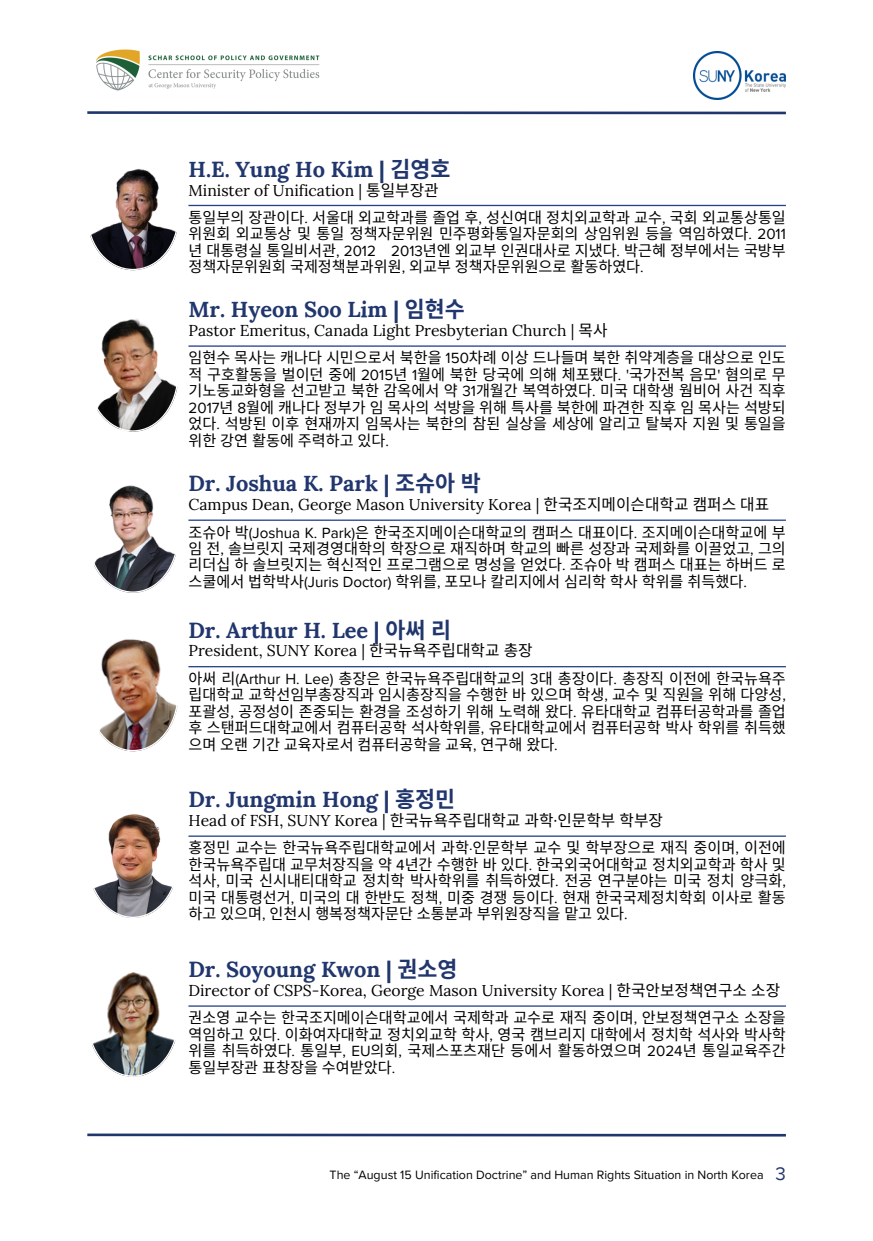
<style>
.page{position:relative;width:873px;height:1241px;background:#fff}
.page>*{position:absolute;margin:0;border:0;box-sizing:border-box;transform-origin:0 0}
.t1{font:700 21.7px "Lora";color:#21366d}
.t2{font:15.75px "Lora";color:#000}
.t3{font:15.22px/16.4px "Noto Sans CJ Ksc";color:#000;text-align:justify}
.t4{font:12.42px "Proxima Nova";color:#000}
.s1{font-family:"Noto Sans CJ Ksc"}
.s2{font-family:"Proxima Nova"}
.s3{font-size:18.72px;color:#21366d}
</style>
<div class="page">
<svg style="left:97px;top:318px;width:81px;height:113px"></svg>
<svg style="left:94px;top:485px;width:82px;height:107px"></svg>
<img style="left:99px;top:639px;width:79px;height:112px">
<svg style="left:93px;top:814px;width:81px;height:104px"></svg>
<hr style="left:188px;top:205px;width:598px;height:1px;background:#274288">
<hr style="left:188px;top:345px;width:598px;height:2px;background:#274288">
<hr style="left:188px;top:519px;width:598px;height:2px;background:#274288">
<hr style="left:188px;top:666px;width:598px;height:1px;background:#274288">
<hr style="left:188px;top:835px;width:598px;height:1px;background:#274288">
<img style="left:92px;top:972px;width:84px;height:104px">
<hr style="left:188px;top:1005px;width:598px;height:1px;background:#274288">
<hr style="left:87px;top:111px;width:699px;height:3px;background:#21366d">
<hr style="left:87px;top:1133px;width:699px;height:3px;background:#21366d">
<img style="left:694px;top:51px;width:91px;height:49px">
<img style="left:87px;top:49px;width:254px;height:64px">
<svg style="left:90px;top:168px;width:87px;height:102px"></svg>
<h2 class="t1" style="left:188px;top:155px;width:264px">H.E. Yung Ho Kim | <span class="s1">김영호</span></h2>
<h2 class="t2" style="left:188px;top:180px;width:252px">Minister of Unification | <span class="s1">통일부장관</span></h2>
<p class="t3" style="left:188px;top:208px;width:599px">통일부의 장관이다<span class="s2">.</span> 서울대 외교학과를 졸업 후<span class="s2">,</span> 성신여대 정치외교학과 교수<span class="s2">,</span> 국회 외교통상통일 위원회 외교통상 및 통일 정책자문위원 민주평화통일자문회의 상임위원 등을 역임하였다<span class="s2">. 2011 </span>년 대통령실 통일비서관<span class="s2">, 2012 2013</span>년엔 외교부 인권대사로 지냈다<span class="s2">.</span> 박근혜 정부에서는 국방부</p>
<h2 class="t3" style="left:188px;top:257px;width:457px">정책자문위원회 국제정책분과위원<span class="s2">,</span> 외교부 정책자문위원으로 활동하였다<span class="s2">.</span></h2>
<p class="t1" style="left:188px;top:295px;width:278px">Mr. Hyeon Soo Lim | <span class="s1">임현수</span></p>
<p class="t2" style="left:188px;top:320px;width:421px">Pastor Emeritus, Canada Light Presbyterian Church | <span class="s1">목사</span></p>
<h2 class="t3" style="left:188px;top:349px;width:599px">임현수 목사는 캐나다 시민으로서 북한을 <span class="s2">150</span>차례 이상 드나들며 북한 취약계층을 대상으로 인도 적 구호활동을 벌이던 중에 <span class="s2">2015</span>년 <span class="s2">1</span>월에 북한 당국에 의해 체포됐다<span class="s2">. '</span>국가전복 음모<span class="s2">'</span> 혐의로 무 기노동교화형을 선고받고 북한 감옥에서 약 <span class="s2">31</span>개월간 복역하였다<span class="s2">.</span> 미국 대학생 웜비어 사건 직후 <span class="s2">2017</span>년 <span class="s2">8</span>월에 캐나다 정부가 임 목사의 석방을 위해 특사를 북한에 파견한 직후 임 목사는 석방되</h2>
<h2 class="t3" style="left:188px;top:414px;width:599px">었다<span class="s2">.</span> 석방된 이후 현재까지 임목사는 북한의 참된 실상을 세상에 알리고 탈북자 지원 및 통일을 위한 강연 활동에 주력하고 있다<span class="s2">.</span></h2>
<h2 class="t1" style="left:188px;top:469px;width:294px">Dr. Joshua K. Park | <span class="s1">조슈아 박</span></h2>
<h2 class="t2" style="left:188px;top:494px;width:582px">Campus Dean, George Mason University Korea | <span class="s1">한국조지메이슨대학교 캠퍼스 대표</span></h2>
<h2 class="t3" style="left:188px;top:523px;width:599px">조슈아 박<span class="s2">(Joshua K. Park)</span>은 한국조지메이슨대학교의 캠퍼스 대표이다<span class="s2">.</span> 조지메이슨대학교에 부 임 전<span class="s2">,</span> 솔브릿지 국제경영대학의 학장으로 재직하며 학교의 빠른 성장과 국제화를 이끌었고<span class="s2">,</span> 그의 리더십 하 솔브릿지는 혁신적인 프로그램으로 명성을 얻었다<span class="s2">.</span> 조슈아 박 캠퍼스 대표는 하버드 로 스쿨에서 법학박사<span class="s2">(Juris Doctor)</span> 학위를<span class="s2">,</span> 포모나 칼리지에서 심리학 학사 학위를 취득했다<span class="s2">.</span></h2>
<h2 class="t1" style="left:188px;top:616px;width:264px">Dr. Arthur H. Lee | <span class="s1">아써 리</span></h2>
<h2 class="t2" style="left:188px;top:640px;width:346px">President, SUNY Korea | <span class="s1">한국뉴욕주립대학교 총장</span></h2>
<p class="t3" style="left:188px;top:669px;width:599px">아써 리<span class="s2">(Arthur H. Lee)</span> 총장은 한국뉴욕주립대학교의 <span class="s2">3</span>대 총장이다<span class="s2">.</span> 총장직 이전에 한국뉴욕주 립대학교 교학선임부총장직과 임시총장직을 수행한 바 있으며 학생<span class="s2">,</span> 교수 및 직원을 위해 다양성<span class="s2">, </span>포괄성<span class="s2">,</span> 공정성이 존중되는 환경을 조성하기 위해 노력해 왔다<span class="s2">.</span> 유타대학교 컴퓨터공학과를 졸업 후 스탠퍼드대학교에서 컴퓨터공학 석사학위를<span class="s2">,</span> 유타대학교에서 컴퓨터공학 박사 학위를 취득했</p>
<h2 class="t3" style="left:188px;top:735px;width:371px">으며 오랜 기간 교육자로서 컴퓨터공학을 교육<span class="s2">,</span> 연구해 왔다<span class="s2">.</span></h2>
<h2 class="t1" style="left:188px;top:785px;width:268px">Dr. Jungmin Hong | <span class="s1">홍정민</span></h2>
<h2 class="t2" style="left:188px;top:809px;width:476px">Head of FSH, SUNY Korea | <span class="s1">한국뉴욕주립대학교 과학</span>·<span class="s1">인문학부 학부장</span></h2>
<p class="t3" style="left:188px;top:838px;width:599px">홍정민 교수는 한국뉴욕주립대학교에서 과학<span class="s2">·</span>인문학부 교수 및 학부장으로 재직 중이며<span class="s2">,</span> 이전에 한국뉴욕주립대 교무처장직을 약 <span class="s2">4</span>년간 수행한 바 있다<span class="s2">.</span> 한국외국어대학교 정치외교학과 학사 및 석사<span class="s2">,</span> 미국 신시내티대학교 정치학 박사학위를 취득하였다<span class="s2">.</span> 전공 연구분야는 미국 정치 양극화<span class="s2">, </span>미국 대통령선거<span class="s2">,</span> 미국의 대 한반도 정책<span class="s2">,</span> 미중 경쟁 등이다<span class="s2">.</span> 현재 한국국제정치학회 이사로 활동</p>
<h2 class="t3" style="left:188px;top:904px;width:441px">하고 있으며<span class="s2">,</span> 인천시 행복정책자문단 소통분과 부위원장직을 맡고 있다<span class="s2">.</span></h2>
<p class="t1" style="left:188px;top:955px;width:270px">Dr. Soyoung Kwon | <span class="s1">권소영</span></p>
<p class="t2" style="left:188px;top:979px;width:593px">Director of CSPS-Korea, George Mason University Korea | <span class="s1">한국안보정책연구소 소장</span></p>
<p class="t3" style="left:188px;top:1008px;width:599px">권소영 교수는 한국조지메이슨대학교에서 국제학과 교수로 재직 중이며<span class="s2">,</span> 안보정책연구소 소장을 역임하고 있다<span class="s2">.</span> 이화여자대학교 정치외교학 학사<span class="s2">,</span> 영국 캠브리지 대학에서 정치학 석사와 박사학 위를 취득하였다<span class="s2">.</span> 통일부<span class="s2">, EU</span>의회<span class="s2">,</span> 국제스포츠재단 등에서 활동하였으며 <span class="s2">2024</span>년 통일교육주간 통일부장관 표창장을 수여받았다<span class="s2">.</span></p>
<p class="t4" style="left:330px;top:1167px;width:458px">The “August 15 Unification Doctrine” and Human Rights Situation in North Korea <span class="s3">3</span></p>
</div>
